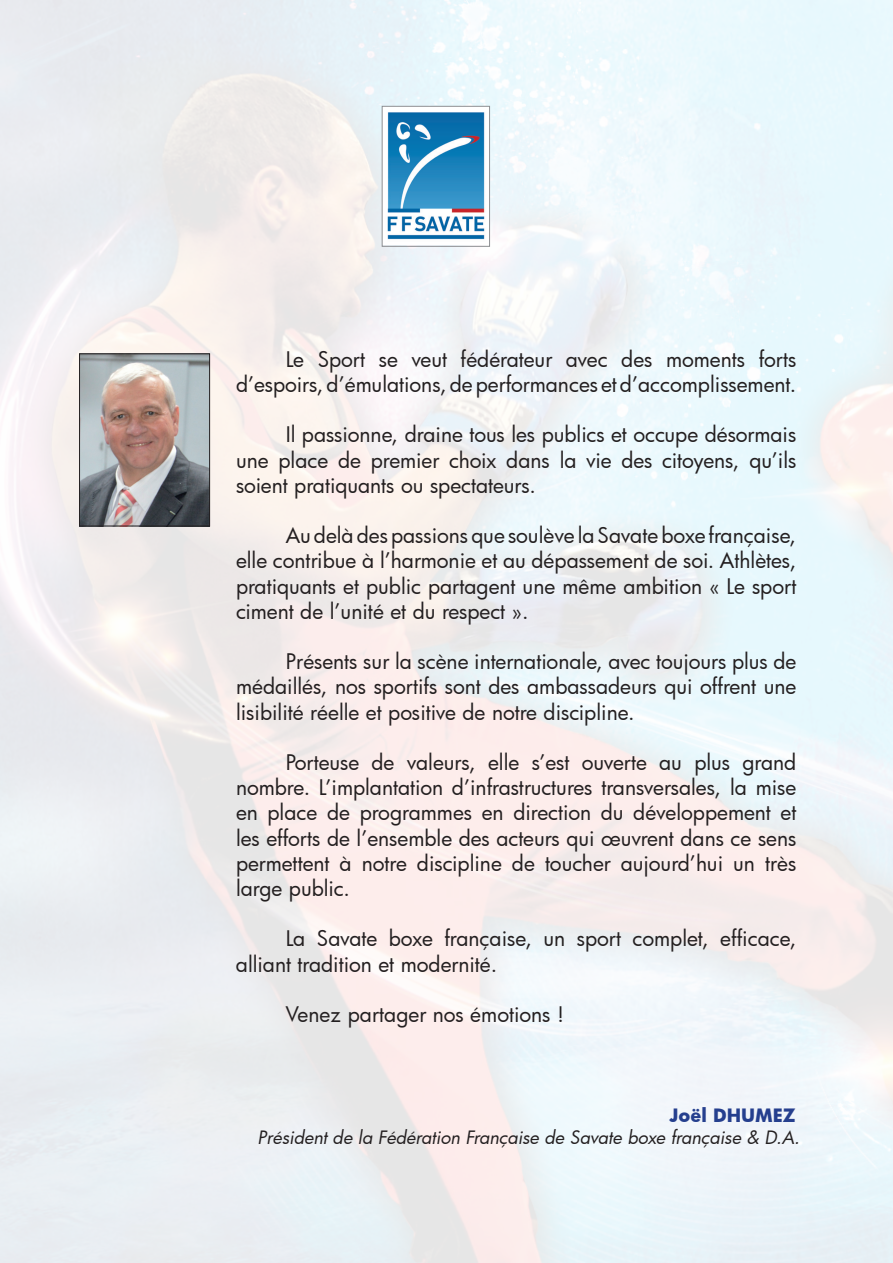
<style>
.page{position:relative;width:893px;height:1263px;background:#fff}
.page>*{position:absolute;margin:0;border:0;box-sizing:border-box;transform-origin:0 0}
.t1{font:21px/25.2px "Futura";color:#231f20;text-align:justify}
.t2{font:italic 18px "Futura";color:#231f20}
.t3{font:700 18px "Futura";color:#253f8e}
</style>
<div class="page">
<img style="left:0;top:0;width:893px;height:1263px">
<img style="left:384px;top:108px;width:104px;height:136px">
<div style="left:382px;top:106px;width:108px;height:140px;border:1px solid #8d8f92"></div>
<img style="left:81px;top:356px;width:127px;height:168px">
<div style="left:79px;top:354px;width:131px;height:172px;border:1px solid #231f20"></div>
<p class="t1" style="left:236px;top:346px;width:562px;text-align:right">Le Sport se veut fédérateur avec des moments forts d’espoirs, d’émulations, de performances et d’accomplissement.</p>
<p class="t1" style="left:236px;top:422px;width:562px;text-indent:50px">Il passionne, draine tous les publics et occupe désormais une place de premier choix dans la vie des citoyens, qu’ils soient pratiquants ou spectateurs.</p>
<p class="t1" style="left:236px;top:522px;width:562px;text-indent:50px">Au delà des passions que soulève la Savate boxe française, elle contribue à l’harmonie et au dépassement de soi. Athlètes, pratiquants et public partagent une même ambition « Le sport ciment de l’unité et du respect ».</p>
<p class="t1" style="left:236px;top:648px;width:562px;text-indent:50px">Présents sur la scène internationale, avec toujours plus de médaillés, nos sportifs sont des ambassadeurs qui offrent une lisibilité réelle et positive de notre discipline.</p>
<p class="t1" style="left:236px;top:749px;width:562px;text-indent:50px">Porteuse de valeurs, elle s’est ouverte au plus grand nombre. L’implantation d’infrastructures transversales, la mise en place de programmes en direction du développement et les efforts de l’ensemble des acteurs qui œuvrent dans ce sens permettent à notre discipline de toucher aujourd’hui un très large public.</p>
<p class="t1" style="left:236px;top:926px;width:562px;text-indent:50px">La Savate boxe française, un sport complet, efficace, alliant tradition et modernité.</p>
<p class="t1" style="left:286px;top:1001px;width:280px">Venez partager nos émotions !</p>
<p class="t3" style="left:670px;top:1103px;width:127px">Joël DHUMEZ</p>
<p class="t2" style="left:258px;top:1125px;width:544px">Président de la Fédération Française de Savate boxe française &amp; D.A.</p>
</div>
